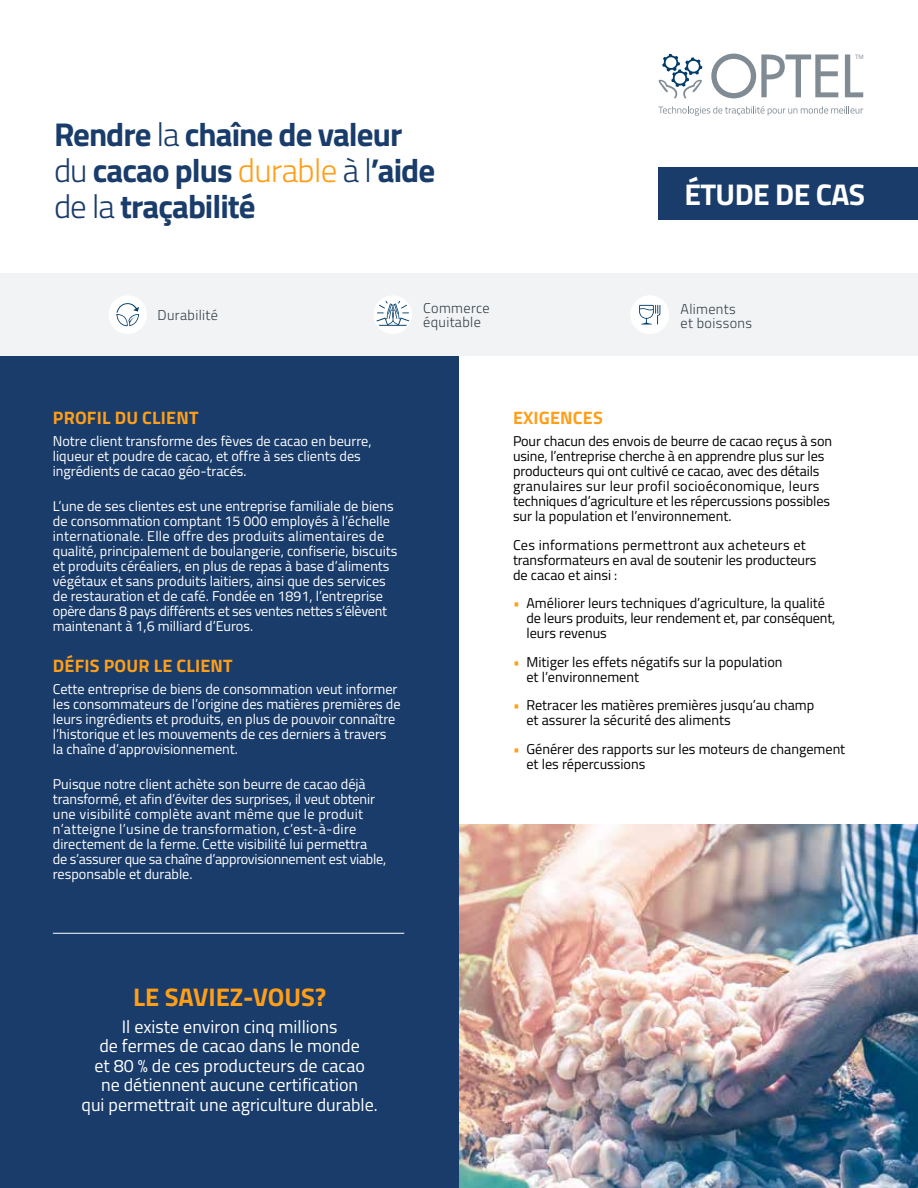
<style>
.page{position:relative;width:918px;height:1188px;background:#fff}
.page>*{position:absolute;margin:0;border:0;box-sizing:border-box;transform-origin:0 0}
.t1{font:700 33px/36px "Titillium";letter-spacing:-.03em;color:#193c6b}
.t2{font:700 30px "Titillium";letter-spacing:-.02em;color:#fff}
.t3{font:700 25.5px "Titillium";color:#ff9e18}
.t4{font:18px/19.5px "Titillium";color:#fff;text-align:center}
.t5{font:700 18px "Titillium";letter-spacing:.01em;color:#ff9e18}
.t6{font:14.25px/15px "Titillium";color:#fff}
.t7{font:14.25px/15px "Titillium";color:#000}
.t8{font:300 14.25px/13.5px "Titillium";letter-spacing:.025em;color:#323e48}
.t9{font:6.3px "Titillium";color:#808b94}
.s1{font-weight:300}
.s2{font-weight:300;color:#ff9e18}
.s3{color:#ff9e18}
</style>
<div class="page">
<img style="left:459px;top:825px;width:459px;height:363px">
<div style="left:0;top:356px;width:459px;height:832px;background:#193c6b"></div>
<hr style="left:53px;top:933px;width:351px;height:1px;background:#fff">
<div style="left:0;top:273px;width:918px;height:83px;background:#f2f3f4"></div>
<div style="left:108px;top:295px;width:39px;height:39px;background:#fff;border-radius:50%"></div>
<svg style="left:116px;top:303px;width:23px;height:23px"></svg>
<div style="left:374px;top:295px;width:38px;height:39px;background:#fff;border-radius:50%"></div>
<svg style="left:376px;top:301px;width:34px;height:25px"></svg>
<div style="left:630px;top:295px;width:39px;height:39px;background:#fff;border-radius:50%"></div>
<svg style="left:639px;top:305px;width:21px;height:20px"></svg>
<svg style="left:711px;top:54px;width:127px;height:44px"></svg>
<svg style="left:845px;top:55px;width:18px;height:42px"></svg>
<svg style="left:658px;top:54px;width:44px;height:45px"></svg>
<svg style="left:658px;top:106px;width:205px;height:10px"></svg>
<div style="left:658px;top:168px;width:260px;height:52px;background:#193c6b"></div>
<h1 class="t1" style="left:54px;top:115px;width:383px">Rendre <span class="s1">la</span> chaîne de valeur <span class="s1">du</span> cacao plus <span class="s2">durable</span> <span class="s1">à l</span>’aide <span class="s1">de la</span> traçabilité</h1>
<p class="t9" style="left:855px;top:52px;width:10px">TM</p>
<h2 class="t2" style="left:684px;top:171px;width:182px">ÉTUDE DE CAS</h2>
<p class="t8" style="left:423px;top:301px;width:68px">Commerce équitable</p>
<p class="t8" style="left:158px;top:308px;width:62px">Durabilité</p>
<p class="t8" style="left:681px;top:302px;width:73px">Aliments<br>et boissons</p>
<p class="t5" style="left:53px;top:404px;width:147px">PROFIL DU CLIENT</p>
<p class="t6" style="left:53px;top:433px;width:320px">Notre client transforme des fèves de cacao en beurre, liqueur et poudre de cacao, et offre à ses clients des ingrédients de cacao géo-tracés.</p>
<p class="t6" style="left:53px;top:498px;width:346px">L’une de ses clientes est une entreprise familiale de biens de consommation comptant 15 000 employés à l’échelle internationale. Elle offre des produits alimentaires de qualité, principalement de boulangerie, confiserie, biscuits et produits céréaliers, en plus de repas à base d’aliments végétaux et sans produits laitiers, ainsi que des services de restauration et de café. Fondée en 1891, l’entreprise opère dans 8 pays différents et ses ventes nettes s’élèvent maintenant à 1,6 milliard d’Euros.</p>
<p class="t5" style="left:53px;top:652px;width:181px">DÉFIS POUR LE CLIENT</p>
<p class="t6" style="left:53px;top:681px;width:349px">Cette entreprise de biens de consommation veut informer les consommateurs de l’origine des matières premières de leurs ingrédients et produits, en plus de pouvoir connaître l’historique et les mouvements de ces derniers à travers<br>la chaîne d’approvisionnement.</p>
<p class="t6" style="left:53px;top:776px;width:335px">Puisque notre client achète son beurre de cacao déjà transformé, et afin d’éviter des surprises, il veut obtenir une visibilité complète avant même que le produit n’atteigne l’usine de transformation, c’est-à-dire directement de la ferme. Cette visibilité lui permettra<br>de s’assurer que sa chaîne d’approvisionnement est viable, responsable et durable.</p>
<h3 class="t3" style="left:133px;top:978px;width:195px">LE SAVIEZ-VOUS?</h3>
<p class="t4" style="left:82px;top:1016px;width:298px">Il existe environ cinq millions<br>de fermes de cacao dans le monde<br>et 80 % de ces producteurs de cacao<br>ne détiennent aucune certification<br>qui permettrait une agriculture durable.</p>
<p class="t5" style="left:513px;top:404px;width:91px">EXIGENCES</p>
<p class="t7" style="left:513px;top:433px;width:321px">Pour chacun des envois de beurre de cacao reçus à son usine, l’entreprise cherche à en apprendre plus sur les producteurs qui ont cultivé ce cacao, avec des détails granulaires sur leur profil socioéconomique, leurs techniques d’agriculture et les répercussions possibles sur la population et l’environnement.</p>
<p class="t7" style="left:513px;top:537px;width:305px">Ces informations permettront aux acheteurs et transformateurs en aval de soutenir les producteurs de cacao et ainsi :</p>
<p class="t7" style="left:526px;top:595px;width:310px;text-indent:-13px"><span class="s3">•</span> Améliorer leurs techniques d’agriculture, la qualité de leurs produits, leur rendement et, par conséquent, leurs revenus</p>
<p class="t7" style="left:526px;top:654px;width:258px;text-indent:-13px"><span class="s3">•</span> Mitiger les effets négatifs sur la population et l’environnement</p>
<p class="t7" style="left:526px;top:697px;width:289px;text-indent:-13px"><span class="s3">•</span> Retracer les matières premières jusqu’au champ et assurer la sécurité des aliments</p>
<p class="t7" style="left:526px;top:741px;width:320px;text-indent:-13px"><span class="s3">•</span> Générer des rapports sur les moteurs de changement et les répercussions</p>
</div>
